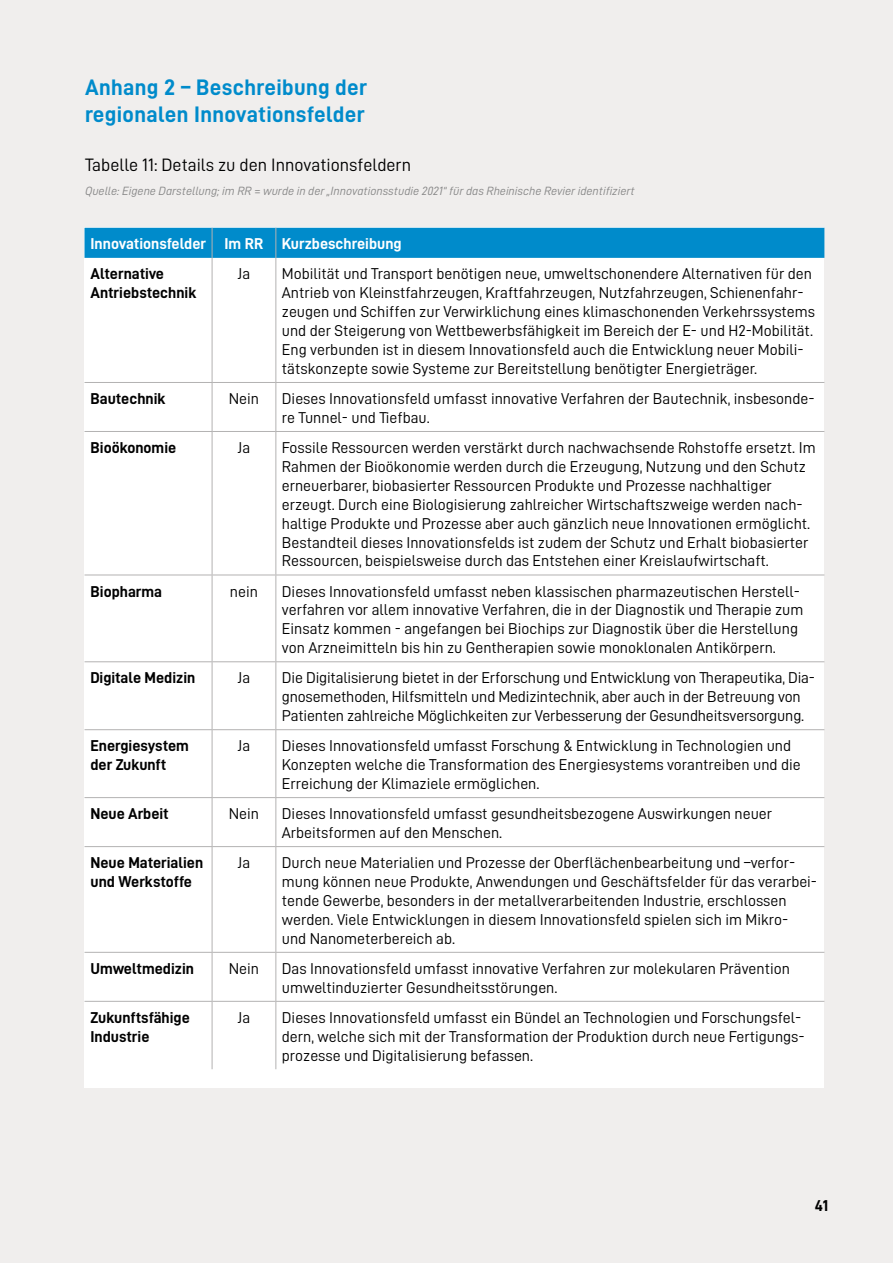
<style>
.page{position:relative;width:893px;height:1263px;background:#f0eeed}
.page>*{position:absolute;margin:0;border:0;box-sizing:border-box;transform-origin:0 0}
.head2{font:22.5px/27px "D DIN Bold";letter-spacing:.015em;color:#008bcb}
.Abb__groß{font:18px "D DIN";color:#000}
.Tabelle_body{font:15.75px/18.9px "D DIN";color:#000}
.Tabelle_body-2{font:15.75px/18.9px "D DIN Bold";color:#000}
.Tabelle_head_BLAU{font:15.75px "D DIN Bold";color:#fff}
.Quelle{font:12px "D DIN Italic";color:#878787}
</style>
<div class="page">
<div style="left:85px;top:228px;width:739px;height:860px;background:#fff"></div>
<div style="left:85px;top:228px;width:739px;height:30px;background:#008bcb"></div>
<hr style="left:85px;top:382px;width:127px;height:1px;background:#b3b2b2">
<hr style="left:212px;top:382px;width:64px;height:1px;background:#b3b2b2">
<hr style="left:276px;top:382px;width:548px;height:1px;background:#b3b2b2">
<hr style="left:85px;top:431px;width:127px;height:1px;background:#b3b2b2">
<hr style="left:212px;top:431px;width:64px;height:1px;background:#b3b2b2">
<hr style="left:276px;top:431px;width:548px;height:1px;background:#b3b2b2">
<hr style="left:85px;top:575px;width:127px;height:1px;background:#b3b2b2">
<hr style="left:212px;top:575px;width:64px;height:1px;background:#b3b2b2">
<hr style="left:276px;top:575px;width:548px;height:1px;background:#b3b2b2">
<hr style="left:85px;top:661px;width:127px;height:1px;background:#b3b2b2">
<hr style="left:212px;top:661px;width:64px;height:1px;background:#b3b2b2">
<hr style="left:276px;top:661px;width:548px;height:1px;background:#b3b2b2">
<hr style="left:85px;top:729px;width:127px;height:1px;background:#b3b2b2">
<hr style="left:212px;top:729px;width:64px;height:1px;background:#b3b2b2">
<hr style="left:276px;top:729px;width:548px;height:1px;background:#b3b2b2">
<hr style="left:85px;top:797px;width:127px;height:1px;background:#b3b2b2">
<hr style="left:212px;top:797px;width:64px;height:1px;background:#b3b2b2">
<hr style="left:276px;top:797px;width:548px;height:1px;background:#b3b2b2">
<hr style="left:85px;top:846px;width:127px;height:1px;background:#b3b2b2">
<hr style="left:212px;top:846px;width:64px;height:1px;background:#b3b2b2">
<hr style="left:276px;top:846px;width:548px;height:1px;background:#b3b2b2">
<hr style="left:85px;top:952px;width:127px;height:1px;background:#b3b2b2">
<hr style="left:212px;top:952px;width:64px;height:1px;background:#b3b2b2">
<hr style="left:276px;top:952px;width:548px;height:1px;background:#b3b2b2">
<hr style="left:85px;top:1001px;width:127px;height:1px;background:#b3b2b2">
<hr style="left:212px;top:1001px;width:64px;height:1px;background:#b3b2b2">
<hr style="left:276px;top:1001px;width:548px;height:1px;background:#b3b2b2">
<hr style="left:212px;top:228px;width:1px;height:30px;background:#b3b2b2">
<hr style="left:275px;top:228px;width:1px;height:30px;background:#b3b2b2">
<hr style="left:212px;top:258px;width:1px;height:124px;background:#b3b2b2">
<hr style="left:275px;top:258px;width:1px;height:124px;background:#b3b2b2">
<hr style="left:212px;top:383px;width:1px;height:48px;background:#b3b2b2">
<hr style="left:275px;top:383px;width:1px;height:48px;background:#b3b2b2">
<hr style="left:212px;top:432px;width:1px;height:143px;background:#b3b2b2">
<hr style="left:275px;top:432px;width:1px;height:143px;background:#b3b2b2">
<hr style="left:212px;top:575px;width:1px;height:86px;background:#b3b2b2">
<hr style="left:275px;top:575px;width:1px;height:86px;background:#b3b2b2">
<hr style="left:212px;top:662px;width:1px;height:67px;background:#b3b2b2">
<hr style="left:275px;top:662px;width:1px;height:67px;background:#b3b2b2">
<hr style="left:212px;top:730px;width:1px;height:67px;background:#b3b2b2">
<hr style="left:275px;top:730px;width:1px;height:67px;background:#b3b2b2">
<hr style="left:212px;top:798px;width:1px;height:48px;background:#b3b2b2">
<hr style="left:275px;top:798px;width:1px;height:48px;background:#b3b2b2">
<hr style="left:212px;top:847px;width:1px;height:105px;background:#b3b2b2">
<hr style="left:275px;top:847px;width:1px;height:105px;background:#b3b2b2">
<hr style="left:212px;top:953px;width:1px;height:48px;background:#b3b2b2">
<hr style="left:275px;top:953px;width:1px;height:48px;background:#b3b2b2">
<hr style="left:212px;top:1002px;width:1px;height:67px;background:#b3b2b2">
<hr style="left:275px;top:1002px;width:1px;height:67px;background:#b3b2b2">
<p class="head2" style="left:85px;top:74px;width:284px">Anhang 2 – Beschreibung der regionalen Innovationsfelder</p>
<p class="Abb__groß" style="left:85px;top:155px;width:328px">Tabelle 11: Details zu den Innovationsfeldern</p>
<p class="Quelle" style="left:85px;top:184px;width:551px">Quelle: Eigene Darstellung; im RR = wurde in der „Innovationsstudie 2021“ für das Rheinische Revier identifiziert</p>
<p class="Tabelle_head_BLAU" style="left:91px;top:235px;width:117px">Innovationsfelder</p>
<p class="Tabelle_head_BLAU" style="left:224px;top:235px;width:41px">Im RR</p>
<p class="Tabelle_head_BLAU" style="left:282px;top:235px;width:121px">Kurzbeschreibung</p>
<p class="Tabelle_body-2" style="left:91px;top:264px;width:108px">Alternative<br>Antriebstechnik</p>
<p class="Tabelle_body" style="left:238px;top:264px;width:14px">Ja</p>
<p class="Tabelle_body" style="left:282px;top:264px;width:535px">Mobilität und Transport benötigen neue, umweltschonendere Alternativen für den Antrieb von Kleinstfahrzeugen, Kraftfahrzeugen, Nutzfahrzeugen, Schienenfahr&shy;zeugen und Schiffen zur Verwirklichung eines klimaschonenden Verkehrssystems und der Steigerung von Wettbewerbsfähigkeit im Bereich der E- und H2-Mobilität.<br>Eng verbunden ist in diesem Innovationsfeld auch die Entwicklung neuer Mobili&shy;tätskonzepte sowie Systeme zur Bereitstellung benötigter Energieträger.</p>
<p class="Tabelle_body-2" style="left:91px;top:389px;width:77px">Bautechnik</p>
<p class="Tabelle_body" style="left:229px;top:389px;width:32px">Nein</p>
<p class="Tabelle_body" style="left:282px;top:389px;width:534px">Dieses Innovationsfeld umfasst innovative Verfahren der Bautechnik, insbesonde&shy;re Tunnel- und Tiefbau.</p>
<p class="Tabelle_body-2" style="left:91px;top:438px;width:87px">Bioökonomie</p>
<p class="Tabelle_body" style="left:238px;top:438px;width:14px">Ja</p>
<p class="Tabelle_body" style="left:282px;top:438px;width:535px">Fossile Ressourcen werden verstärkt durch nachwachsende Rohstoffe ersetzt. Im Rahmen der Bioökonomie werden durch die Erzeugung, Nutzung und den Schutz erneuerbarer, biobasierter Ressourcen Produkte und Prozesse nachhaltiger erzeugt. Durch eine Biologisierung zahlreicher Wirtschaftszweige werden nach&shy;haltige Produkte und Prozesse aber auch gänzlich neue Innovationen ermöglicht.<br>Bestandteil dieses Innovationsfelds ist zudem der Schutz und Erhalt biobasierter Ressourcen, beispielsweise durch das Entstehen einer Kreislaufwirtschaft.</p>
<p class="Tabelle_body-2" style="left:91px;top:581px;width:73px">Biopharma</p>
<p class="Tabelle_body" style="left:230px;top:581px;width:30px">nein</p>
<p class="Tabelle_body" style="left:282px;top:581px;width:523px">Dieses Innovationsfeld umfasst neben klassischen pharmazeutischen Herstell&shy;verfahren vor allem innovative Verfahren, die in der Diagnostik und Therapie zum Einsatz kommen - angefangen bei Biochips zur Diagnostik über die Herstellung von Arzneimitteln bis hin zu Gentherapien sowie monoklonalen Antikörpern.</p>
<p class="Tabelle_body-2" style="left:91px;top:668px;width:106px">Digitale Medizin</p>
<p class="Tabelle_body" style="left:238px;top:668px;width:14px">Ja</p>
<p class="Tabelle_body" style="left:282px;top:668px;width:535px">Die Digitalisierung bietet in der Erforschung und Entwicklung von Therapeutika, Dia&shy;gnosemethoden, Hilfsmitteln und Medizintechnik, aber auch in der Betreuung von<br>Patienten zahlreiche Möglichkeiten zur Verbesserung der Gesundheitsversorgung.</p>
<p class="Tabelle_body-2" style="left:91px;top:736px;width:100px">Energiesystem der Zukunft</p>
<p class="Tabelle_body" style="left:238px;top:736px;width:14px">Ja</p>
<p class="Tabelle_body" style="left:282px;top:736px;width:520px">Dieses Innovationsfeld umfasst Forschung &amp; Entwicklung in Technologien und<br>Konzepten welche die Transformation des Energiesystems vorantreiben und die<br>Erreichung der Klimaziele ermöglichen.</p>
<p class="Tabelle_body-2" style="left:91px;top:804px;width:80px">Neue Arbeit</p>
<p class="Tabelle_body" style="left:229px;top:804px;width:32px">Nein</p>
<p class="Tabelle_body" style="left:282px;top:804px;width:492px">Dieses Innovationsfeld umfasst gesundheitsbezogene Auswirkungen neuer<br>Arbeitsformen auf den Menschen.</p>
<p class="Tabelle_body-2" style="left:91px;top:853px;width:114px">Neue Materialien und Werkstoffe</p>
<p class="Tabelle_body" style="left:238px;top:853px;width:14px">Ja</p>
<p class="Tabelle_body" style="left:282px;top:853px;width:537px">Durch neue Materialien und Prozesse der Oberflächenbearbeitung und –verfor&shy;mung können neue Produkte, Anwendungen und Geschäftsfelder für das verarbei&shy;tende Gewerbe, besonders in der metallverarbeitenden Industrie, erschlossen werden. Viele Entwicklungen in diesem Innovationsfeld spielen sich im Mikro-<br>und Nanometerbereich ab.</p>
<p class="Tabelle_body-2" style="left:91px;top:959px;width:105px">Umweltmedizin</p>
<p class="Tabelle_body" style="left:229px;top:959px;width:32px">Nein</p>
<p class="Tabelle_body" style="left:282px;top:959px;width:510px">Das Innovationsfeld umfasst innovative Verfahren zur molekularen Prävention umweltinduzierter Gesundheitsstörungen.</p>
<p class="Tabelle_body-2" style="left:91px;top:1008px;width:101px">Zukunftsfähige<br>Industrie</p>
<p class="Tabelle_body" style="left:238px;top:1008px;width:14px">Ja</p>
<p class="Tabelle_body" style="left:282px;top:1008px;width:524px">Dieses Innovationsfeld umfasst ein Bündel an Technologien und Forschungsfel&shy;dern, welche sich mit der Transformation der Produktion durch neue Fertigungs&shy;prozesse und Digitalisierung befassen.</p>
<p class="Tabelle_body-2" style="left:815px;top:1195px;width:15px">41</p>
</div>
